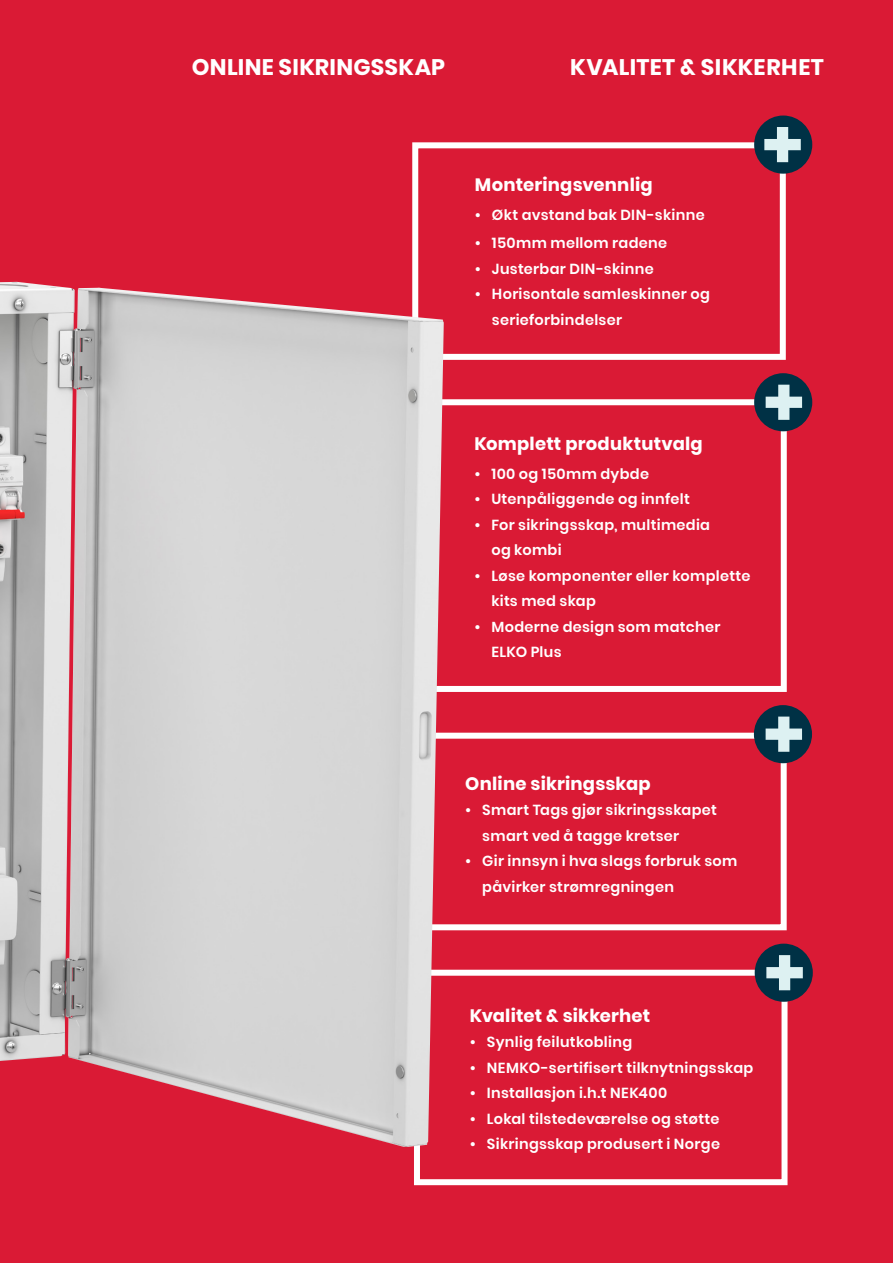
<style>
.page{position:relative;width:893px;height:1263px;background:#da1a35}
.page>*{position:absolute;margin:0;border:0;box-sizing:border-box;transform-origin:0 0}
.t1{font:700 22.5px "Poppins";letter-spacing:.015em;color:#fff}
.t2{font:700 18px "Poppins";letter-spacing:.01em;color:#fff}
.t3{font:600 14.55px/25.5px "Poppins";letter-spacing:.02em;color:#fff}
</style>
<div class="page">
<div style="left:412px;top:399px;width:375px;height:293px;background:#da1a35;border:6px solid #fff"></div>
<div style="left:754px;top:373px;width:58px;height:58px;background:#003145;border-radius:50%"></div>
<svg style="left:766px;top:385px;width:36px;height:35px"></svg>
<div style="left:414px;top:970px;width:373px;height:215px;background:#da1a35;border:6px solid #fff"></div>
<div style="left:755px;top:944px;width:58px;height:58px;background:#003145;border-radius:50%"></div>
<svg style="left:766px;top:955px;width:37px;height:35px"></svg>
<div style="left:412px;top:733px;width:375px;height:197px;background:#da1a35;border:6px solid #fff"></div>
<div style="left:754px;top:705px;width:58px;height:58px;background:#003145;border-radius:50%"></div>
<svg style="left:766px;top:716px;width:36px;height:36px"></svg>
<div style="left:412px;top:142px;width:374px;height:218px;background:#da1a35;border:6px solid #fff"></div>
<div style="left:754px;top:116px;width:58px;height:58px;background:#003145;border-radius:50%"></div>
<svg style="left:764px;top:127px;width:37px;height:35px"></svg>
<img style="left:0;top:282px;width:444px;height:865px">
<h1 class="t1" style="left:192px;top:54px;width:255px">ONLINE SIKRINGSSKAP</h1>
<h1 class="t1" style="left:570px;top:54px;width:255px">KVALITET &amp; SIKKERHET</h1>
<p class="t2" style="left:475px;top:175px;width:179px">Monteringsvennlig</p>
<p class="t3" style="left:475px;top:202px;width:231px">• Økt avstand bak DIN-skinne</p>
<p class="t3" style="left:475px;top:231px;width:194px">• 150mm mellom radene</p>
<p class="t3" style="left:475px;top:256px;width:180px">• Justerbar DIN-skinne</p>
<p class="t3" style="left:492px;top:282px;width:219px;text-indent:-17px">• Horisontale samleskinner og serieforbindelser</p>
<p class="t2" style="left:474px;top:433px;width:230px">Komplett produktutvalg</p>
<p class="t3" style="left:474px;top:461px;width:176px">• 100 og 150mm dybde</p>
<p class="t3" style="left:474px;top:486px;width:217px">• Utenpåliggende og innfelt</p>
<p class="t3" style="left:491px;top:512px;width:220px;text-indent:-17px">• For sikringsskap, multimedia og kombi</p>
<p class="t3" style="left:491px;top:563px;width:261px;text-indent:-17px">• Løse komponenter eller komplette kits med skap</p>
<p class="t3" style="left:491px;top:614px;width:231px;text-indent:-17px">• Moderne design som matcher<br>ELKO Plus</p>
<p class="t2" style="left:465px;top:773px;width:187px">Online sikringsskap</p>
<p class="t3" style="left:482px;top:797px;width:236px;text-indent:-17px">• Smart Tags gjør sikringsskapet smart ved å tagge kretser</p>
<p class="t3" style="left:482px;top:848px;width:257px;text-indent:-17px">• Gir innsyn i hva slags forbruk som påvirker strømregningen</p>
<p class="t2" style="left:470px;top:1005px;width:182px">Kvalitet &amp; sikkerhet</p>
<p class="t3" style="left:470px;top:1029px;width:164px">• Synlig feilutkobling</p>
<p class="t3" style="left:470px;top:1055px;width:285px">• NEMKO-sertifisert tilknytningsskap</p>
<p class="t3" style="left:470px;top:1080px;width:199px">• Installasjon i.h.t NEK400</p>
<p class="t3" style="left:470px;top:1106px;width:251px">• Lokal tilstedeværelse og støtte</p>
<p class="t3" style="left:470px;top:1131px;width:252px">• Sikringsskap produsert i Norge</p>
</div>
